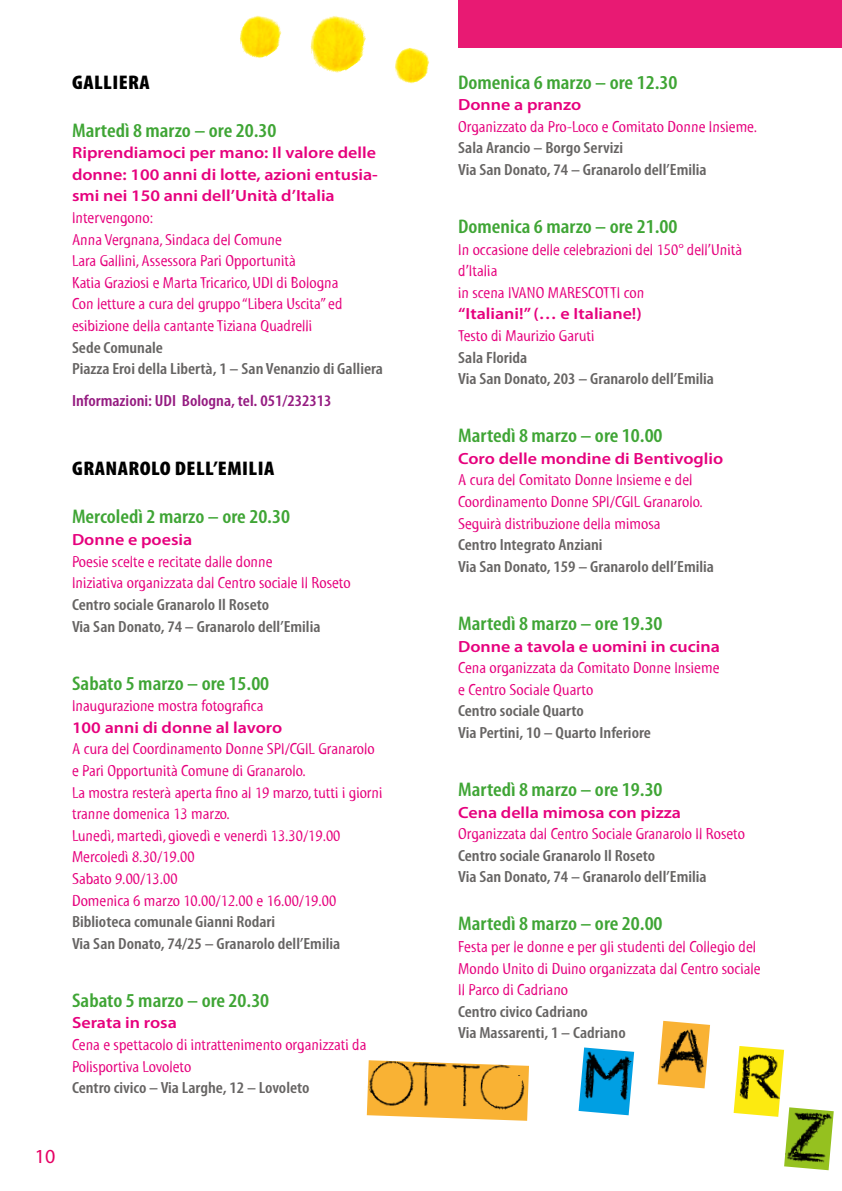
<style>
.page{position:relative;width:842px;height:1191px;background:#fff}
.page>*{position:absolute;margin:0;border:0;box-sizing:border-box;transform-origin:0 0}
.t1{font:20px "Myriad";color:#e60064}
.t2{font:600 condensed 19.8px "Myriad Pro";color:#3fa535;scale:1.11 1}
.t3{font:900 condensed 19.8px "Myriad Pro";letter-spacing:.02em;color:#000;scale:1.11 1}
.t4{font:16.2px/21.6px "Myriad Tilt";color:#e6007d;scale:1.11 1}
.t5{font:600 condensed 16.2px/21.6px "Myriad Pro";color:#666463;scale:1.11 1}
.t6{font:600 16.2px/21.6px "Myriad Pro";color:#e6007d;scale:1.11 1}
.t7{font:600 condensed 16.2px "Myriad Pro";color:#951b81;scale:1.11 1}
</style>
<div class="page">
<svg style="left:247px;top:15px;width:12px;height:5px"></svg>
<svg style="left:400px;top:48px;width:11px;height:5px"></svg>
<img style="left:321px;top:16px;width:15px;height:5px">
<div style="left:458px;top:0;width:384px;height:48px;background:#e81a73"></div>
<img style="left:367px;top:1060px;width:162px;height:60px">
<img style="left:579px;top:1047px;width:55px;height:68px">
<img style="left:658px;top:1020px;width:52px;height:68px">
<svg style="left:734px;top:1046px;width:51px;height:71px;background:#d2c634"></svg>
<img style="left:784px;top:1107px;width:50px;height:63px">
<p class="t3" style="left:72px;top:69px;width:72px">GALLIERA</p>
<p class="t2" style="left:72px;top:118px;width:186px">Martedì 8 marzo – ore 20.30</p>
<p class="t6" style="left:72px;top:141px;width:277px">Riprendiamoci per mano: Il valore delle donne: 100 anni di lotte, azioni entusia&shy;smi nei 150 anni dell’Unità d’Italia</p>
<p class="t4" style="left:72px;top:207px;width:245px">Intervengono:<br>Anna Vergnana, Sindaca del Comune<br>Lara Gallini, Assessora Pari Opportunità<br>Katia Graziosi e Marta Tricarico, UDI di Bologna Con letture a cura del gruppo “Libera Uscita” ed esibizione della cantante Tiziana Quadrelli</p>
<p class="t5" style="left:72px;top:336px;width:282px">Sede Comunale<br>Piazza Eroi della Libertà, 1 – San Venanzio di Galliera</p>
<p class="t7" style="left:72px;top:390px;width:235px">Informazioni: UDI Bologna, tel. 051/232313</p>
<p class="t3" style="left:72px;top:456px;width:184px">GRANAROLO DELL’EMILIA</p>
<p class="t2" style="left:72px;top:505px;width:198px">Mercoledì 2 marzo – ore 20.30</p>
<p class="t6" style="left:72px;top:528px;width:110px">Donne e poesia</p>
<p class="t4" style="left:72px;top:551px;width:253px">Poesie scelte e recitate dalle donne<br>Iniziativa organizzata dal Centro sociale Il Roseto</p>
<p class="t5" style="left:72px;top:593px;width:225px">Centro sociale Granarolo Il Roseto<br>Via San Donato, 74 – Granarolo dell’Emilia</p>
<p class="t2" style="left:72px;top:671px;width:179px">Sabato 5 marzo – ore 15.00</p>
<p class="t4" style="left:72px;top:695px;width:174px">Inaugurazione mostra fotografica</p>
<p class="t6" style="left:72px;top:716px;width:191px">100 anni di donne al lavoro</p>
<p class="t4" style="left:72px;top:738px;width:281px">A cura del Coordinamento Donne SPI/CGIL Granarolo e Pari Opportunità Comune di Granarolo.<br>La mostra resterà aperta fino al 19 marzo, tutti i giorni tranne domenica 13 marzo.<br>Lunedì, martedì, giovedì e venerdì 13.30/19.00<br>Mercoledì 8.30/19.00<br>Sabato 9.00/13.00<br>Domenica 6 marzo 10.00/12.00 e 16.00/19.00</p>
<p class="t5" style="left:72px;top:910px;width:243px">Biblioteca comunale Gianni Rodari<br>Via San Donato, 74/25 – Granarolo dell’Emilia</p>
<p class="t2" style="left:72px;top:988px;width:179px">Sabato 5 marzo – ore 20.30</p>
<p class="t6" style="left:72px;top:1011px;width:96px">Serata in rosa</p>
<p class="t4" style="left:72px;top:1034px;width:267px">Cena e spettacolo di intrattenimento organizzati da<br>Polisportiva Lovoleto</p>
<p class="t5" style="left:72px;top:1076px;width:216px">Centro civico – Via Larghe, 12 – Lovoleto</p>
<p class="t1" style="left:35px;top:1146px;width:22px">10</p>
<p class="t2" style="left:458px;top:70px;width:199px">Domenica 6 marzo – ore 12.30</p>
<p class="t6" style="left:458px;top:93px;width:113px">Donne a pranzo</p>
<p class="t4" style="left:458px;top:116px;width:271px">Organizzato da Pro-Loco e Comitato Donne Insieme.</p>
<p class="t5" style="left:458px;top:137px;width:225px">Sala Arancio – Borgo Servizi<br>Via San Donato, 74 – Granarolo dell’Emilia</p>
<p class="t2" style="left:458px;top:214px;width:199px">Domenica 6 marzo – ore 21.00</p>
<p class="t4" style="left:458px;top:239px;width:257px">In occasione delle celebrazioni del 150° dell’Unità d’Italia<br>in scena IVANO MARESCOTTI con</p>
<p class="t6" style="left:458px;top:303px;width:167px">“Italiani!” (… e Italiane!)</p>
<p class="t4" style="left:458px;top:325px;width:124px">Testo di Maurizio Garuti</p>
<p class="t5" style="left:458px;top:346px;width:232px">Sala Florida<br>Via San Donato, 203 – Granarolo dell’Emilia</p>
<p class="t2" style="left:458px;top:423px;width:186px">Martedì 8 marzo – ore 10.00</p>
<p class="t6" style="left:458px;top:447px;width:240px">Coro delle mondine di Bentivoglio</p>
<p class="t4" style="left:458px;top:469px;width:222px">A cura del Comitato Donne Insieme e del<br>Coordinamento Donne SPI/CGIL Granarolo.<br>Seguirà distribuzione della mimosa</p>
<p class="t5" style="left:458px;top:534px;width:232px">Centro Integrato Anziani<br>Via San Donato, 159 – Granarolo dell’Emilia</p>
<p class="t2" style="left:458px;top:611px;width:186px">Martedì 8 marzo – ore 19.30</p>
<p class="t6" style="left:458px;top:635px;width:237px">Donne a tavola e uomini in cucina</p>
<p class="t4" style="left:458px;top:657px;width:237px">Cena organizzata da Comitato Donne Insieme e Centro Sociale Quarto</p>
<p class="t5" style="left:458px;top:700px;width:175px">Centro sociale Quarto<br>Via Pertini, 10 – Quarto Inferiore</p>
<p class="t2" style="left:458px;top:777px;width:186px">Martedì 8 marzo – ore 19.30</p>
<p class="t6" style="left:458px;top:801px;width:202px">Cena della mimosa con pizza</p>
<p class="t4" style="left:458px;top:823px;width:260px">Organizzata dal Centro Sociale Granarolo Il Roseto</p>
<p class="t5" style="left:458px;top:844px;width:225px">Centro sociale Granarolo Il Roseto<br>Via San Donato, 74 – Granarolo dell’Emilia</p>
<p class="t2" style="left:458px;top:911px;width:186px">Martedì 8 marzo – ore 20.00</p>
<p class="t4" style="left:458px;top:936px;width:274px">Festa per le donne e per gli studenti del Collegio del<br>Mondo Unito di Duino organizzata dal Centro sociale<br>Il Parco di Cadriano</p>
<p class="t5" style="left:458px;top:1000px;width:153px">Centro civico Cadriano<br>Via Massarenti, 1 – Cadriano</p>
</div>
